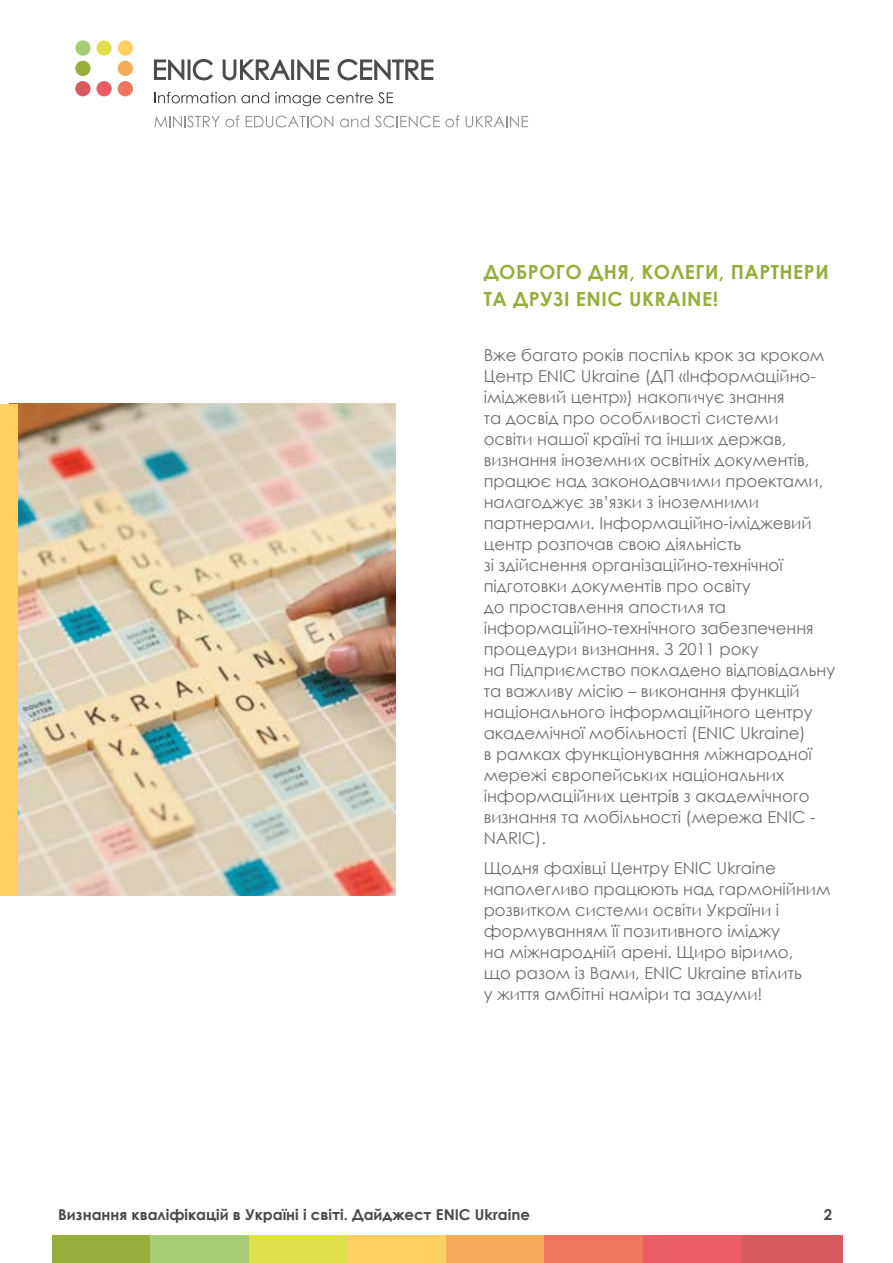
<style>
.page{position:relative;width:893px;height:1263px;background:#fff}
.page>*{position:absolute;margin:0;border:0;box-sizing:border-box;transform-origin:0 0}
.t1{font:700 19.5px/27px "Century Gothic";letter-spacing:.025em;color:#95ae3c}
.t2{font:16.5px/21px "Century Gothic";color:#706f6f}
.t3{font:700 15px "Century Gothic";color:#4a4a49}
</style>
<div class="page">
<div style="left:75px;top:61px;width:16px;height:15px;background:#95ae3c;border-radius:50%"></div>
<div style="left:96px;top:81px;width:16px;height:15px;background:#eb5c64;border-radius:50%"></div>
<div style="left:75px;top:81px;width:16px;height:15px;background:#d75a5f;border-radius:50%"></div>
<div style="left:75px;top:40px;width:16px;height:16px;background:#a8cd74;border-radius:50%"></div>
<div style="left:118px;top:81px;width:15px;height:15px;background:#ee765e;border-radius:50%"></div>
<div style="left:118px;top:61px;width:15px;height:15px;background:#f7ab59;border-radius:50%"></div>
<div style="left:118px;top:40px;width:15px;height:16px;background:#fed061;border-radius:50%"></div>
<div style="left:96px;top:40px;width:16px;height:16px;background:#dddf4b;border-radius:50%"></div>
<svg style="left:155px;top:92px;width:80px;height:11px"></svg>
<svg style="left:241px;top:92px;width:28px;height:11px"></svg>
<svg style="left:275px;top:92px;width:46px;height:14px"></svg>
<svg style="left:327px;top:92px;width:66px;height:11px"></svg>
<svg style="left:154px;top:115px;width:86px;height:12px"></svg>
<svg style="left:246px;top:116px;width:87px;height:11px"></svg>
<svg style="left:340px;top:116px;width:29px;height:11px"></svg>
<svg style="left:375px;top:115px;width:85px;height:12px"></svg>
<svg style="left:466px;top:116px;width:62px;height:11px"></svg>
<svg style="left:154px;top:59px;width:31px;height:21px"></svg>
<hr style="left:188px;top:60px;width:2px;height:20px;background:#4a4a49">
<svg style="left:193px;top:59px;width:20px;height:22px"></svg>
<svg style="left:222px;top:59px;width:68px;height:22px"></svg>
<div style="left:291px;top:60px;width:3px;height:20px;background:#4a4a49;border:1px solid #4a4a49"></div>
<svg style="left:297px;top:59px;width:32px;height:21px"></svg>
<svg style="left:337px;top:59px;width:97px;height:22px"></svg>
<div style="left:52px;top:1235px;width:102px;height:28px;background:#95ae3c"></div>
<div style="left:150px;top:1235px;width:102px;height:28px;background:#a8cd74"></div>
<div style="left:249px;top:1235px;width:101px;height:28px;background:#dddf4b"></div>
<div style="left:347px;top:1235px;width:102px;height:28px;background:#fed061"></div>
<div style="left:446px;top:1235px;width:101px;height:28px;background:#f7ab59"></div>
<div style="left:544px;top:1235px;width:102px;height:28px;background:#ee765e"></div>
<div style="left:643px;top:1235px;width:101px;height:28px;background:#eb5c64"></div>
<div style="left:741px;top:1235px;width:102px;height:28px;background:#d75a5f"></div>
<img style="left:17px;top:404px;width:378px;height:491px">
<div style="left:0;top:404px;width:17px;height:491px;background:#fed061"></div>
<p class="t1" style="left:484px;top:258px;width:346px">ДОБРОГО ДНЯ, КОЛЕГИ, ПАРТНЕРИ<br>ТА ДРУЗІ ENIC UKRAINE!</p>
<p class="t2" style="left:484px;top:344px;width:353px">Вже багато років поспіль крок за кроком Центр ENIC Ukraine (ДП «Інформаційно&shy;іміджевий центр») накопичує знання<br>та досвід про особливості системи<br>освіти нашої країні та інших держав, визнання іноземних освітніх документів, працює над законодавчими проектами, налагоджує зв’язки з іноземними партнерами. Інформаційно-іміджевий центр розпочав свою діяльність<br>зі здійснення організаційно-технічної підготовки документів про освіту<br>до проставлення апостиля та інформаційно-технічного забезпечення процедури визнання. З 2011 року<br>на Підприємство покладено відповідальну та важливу місію – виконання функцій національного інформаційного центру академічної мобільності (ENIC Ukraine)<br>в рамках функціонування міжнародної мережі європейських національних інформаційних центрів з академічного визнання та мобільності (мережа ENIC - NARIC).</p>
<p class="t2" style="left:484px;top:857px;width:348px">Щодня фахівці Центру ENIC Ukraine наполегливо працюють над гармонійним розвитком системи освіти України і формуванням її позитивного іміджу<br>на міжнародній арені. Щиро віримо,<br>що разом із Вами, ENIC Ukraine втілить<br>у життя амбітні наміри та задуми!</p>
<p class="t3" style="left:58px;top:1203px;width:473px">Визнання кваліфікацій в Україні і світі. Дайджест ENIC Ukraine</p>
<p class="t3" style="left:824px;top:1203px;width:10px">2</p>
</div>
